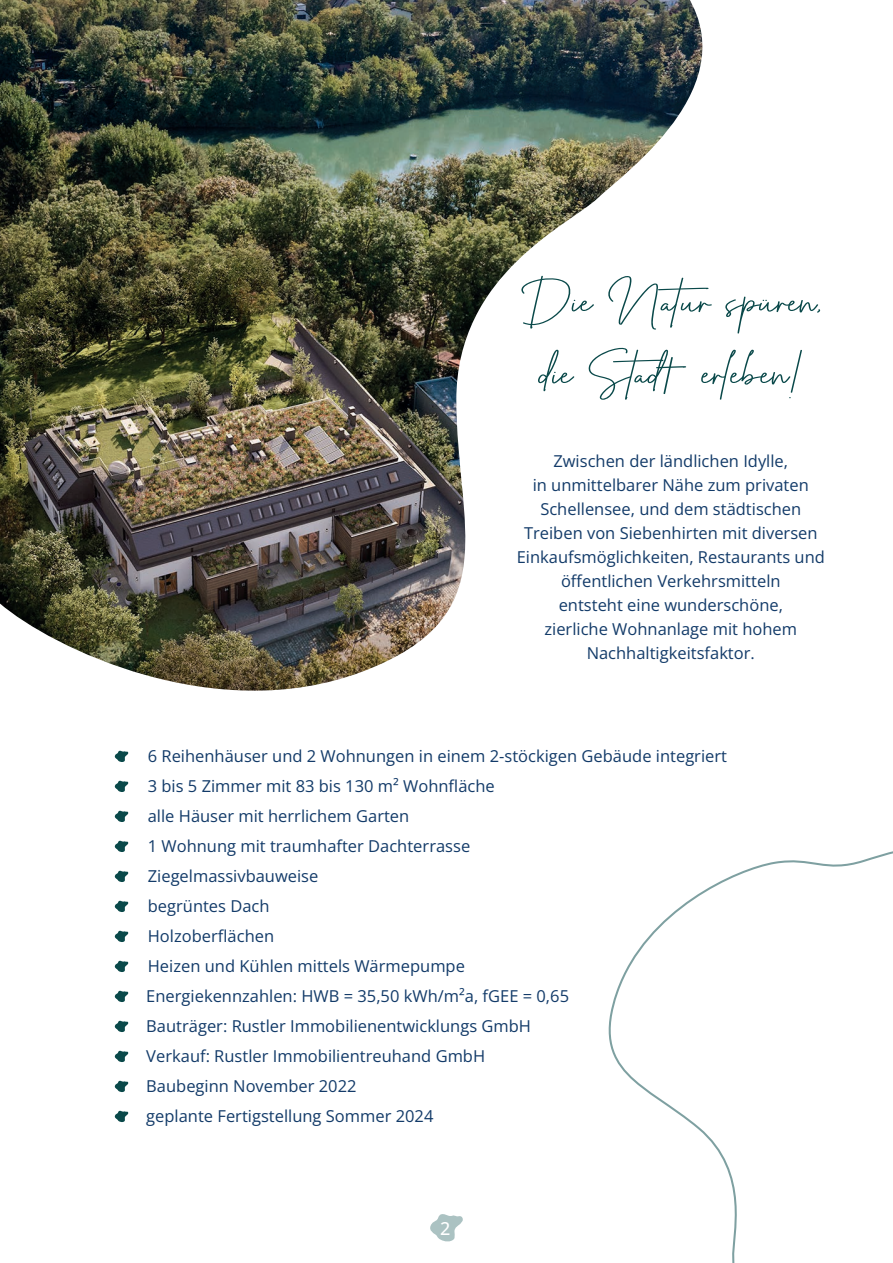
<style>
.page{position:relative;width:893px;height:1263px;background:#fff}
.page>*{position:absolute;margin:0;border:0;box-sizing:border-box;transform-origin:0 0}
.t1{font:60px/72px "South Australia";color:#0a494a;text-align:center;scale:1.3 1}
.t2{font:500 18px "Open Sans";color:#fff}
.t3{font:16.5px/30px "Open Sans";color:#133b69;text-align:center}
</style>
<div class="page">
<img style="left:0;top:0;width:703px;height:691px">
<svg style="left:114px;top:750px;width:15px;height:12px"></svg>
<svg style="left:114px;top:780px;width:15px;height:12px"></svg>
<svg style="left:114px;top:810px;width:15px;height:12px"></svg>
<svg style="left:114px;top:840px;width:15px;height:12px"></svg>
<svg style="left:114px;top:870px;width:15px;height:12px"></svg>
<svg style="left:114px;top:900px;width:15px;height:12px"></svg>
<svg style="left:114px;top:930px;width:15px;height:12px"></svg>
<svg style="left:114px;top:960px;width:15px;height:12px"></svg>
<svg style="left:114px;top:990px;width:15px;height:12px"></svg>
<svg style="left:114px;top:1020px;width:15px;height:12px"></svg>
<svg style="left:114px;top:1050px;width:15px;height:12px"></svg>
<svg style="left:114px;top:1080px;width:15px;height:12px"></svg>
<svg style="left:114px;top:1110px;width:15px;height:12px"></svg>
<svg style="left:608px;top:851px;width:285px;height:412px"></svg>
<svg style="left:430px;top:1214px;width:33px;height:28px"></svg>
<h1 class="t1" style="left:521px;top:267px;width:231px">Die Natur spüren, die Stad† erleben!</h1>
<p class="t3" style="left:517px;top:449px;width:310px;line-height:24px">Zwischen der ländlichen Idylle,<br>in unmittelbarer Nähe zum privaten Schellensee, und dem städtischen Treiben von Siebenhirten mit diversen Einkaufsmöglichkeiten, Restaurants und öffentlichen Verkehrsmitteln<br>entsteht eine wunderschöne,<br>zierliche Wohnanlage mit hohem Nachhaltigkeitsfaktor.</p>
<p class="t3" style="left:146px;top:741px;width:582px;text-align:left">6 Reihenhäuser und 2 Wohnungen in einem 2-stöckigen Gebäude integriert 3 bis 5 Zimmer mit 83 bis 130 m² Wohnfläche<br>alle Häuser mit herrlichem Garten<br>1 Wohnung mit traumhafter Dachterrasse<br>Ziegelmassivbauweise<br>begrüntes Dach<br>Holzoberflächen<br>Heizen und Kühlen mittels Wärmepumpe<br>Energiekennzahlen: HWB = 35,50 kWh/m²a, fGEE = 0,65<br>Bauträger: Rustler Immobilienentwicklungs GmbH<br>Verkauf: Rustler Immobilientreuhand GmbH<br>Baubeginn November 2022<br>geplante Fertigstellung Sommer 2024</p>
<p class="t2" style="left:440px;top:1216px;width:12px">2</p>
</div>
